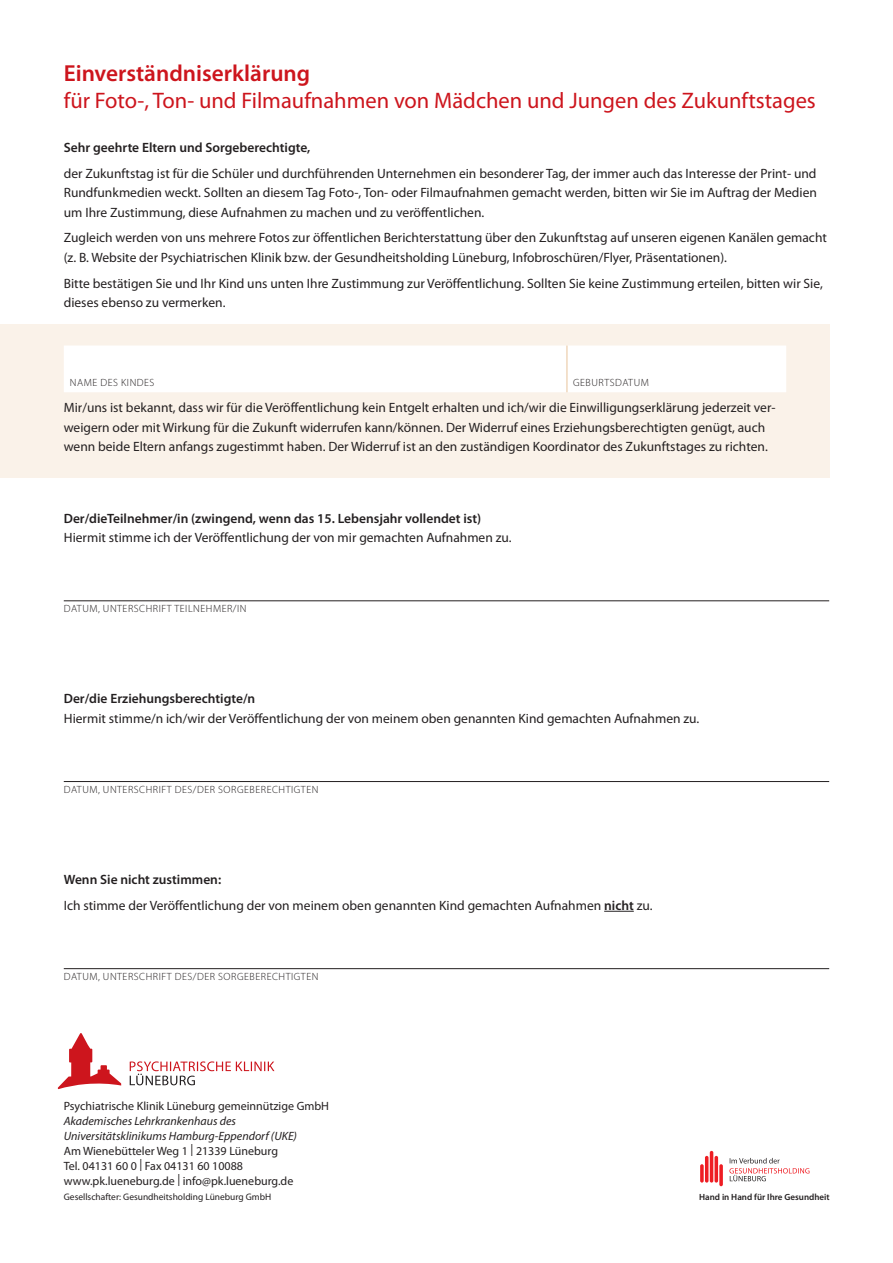
<style>
.page{position:relative;width:893px;height:1263px;background:#fff}
.page>*{position:absolute;margin:0;border:0;box-sizing:border-box;transform-origin:0 0}
.t1{font:600 23.25px "Myriad Pro";color:#cd151d}
.t2{font:22.5px "Myriad Pro";color:#cd151d}
.t3{font:13.5px/19.5px "Myriad Pro";color:#231f20}
.t4{font:600 13.5px "Myriad Pro";color:#231f20}
.t5{font:12px/15px "Myriad Pro";color:#231f20}
.t6{font:italic 12px/15px "Myriad Pro";color:#231f20}
.t7{font:300 10.5px "Myriad Pro";letter-spacing:.05em;color:#231f20}
.t8{font:9.45px "Myriad Pro";color:#231f20}
.t9{font:600 9px "Myriad Pro";color:#231f20}
.s1{font-weight:600}
</style>
<div class="page">
<div style="left:0;top:324px;width:829px;height:153px;background:#faf2e9"></div>
<div style="left:64px;top:346px;width:722px;height:46px;background:#fff"></div>
<hr style="left:566px;top:345px;width:2px;height:47px;background:#f0d7bc">
<hr style="left:64px;top:600px;width:765px;height:1px;background:#231f20">
<hr style="left:64px;top:781px;width:765px;height:1px;background:#231f20">
<hr style="left:604px;top:911px;width:30px;height:1px;background:#231f20">
<hr style="left:64px;top:968px;width:765px;height:1px;background:#231f20">
<svg style="left:700px;top:1164px;width:4px;height:18px"></svg>
<hr style="left:705px;top:1156px;width:3px;height:26px;background:#ee1d23;border-radius:2px">
<svg style="left:714px;top:1156px;width:4px;height:26px"></svg>
<hr style="left:710px;top:1151px;width:3px;height:31px;background:#ee1d23;border-radius:2px">
<svg style="left:719px;top:1164px;width:4px;height:22px"></svg>
<svg style="left:729px;top:1158px;width:80px;height:23px"></svg>
<svg style="left:58px;top:1033px;width:63px;height:56px"></svg>
<svg style="left:130px;top:1061px;width:144px;height:24px"></svg>
<h1 class="t1" style="left:64px;top:59px;width:248px">Einverständniserklärung</h1>
<h2 class="t2" style="left:64px;top:87px;width:754px">für Foto-, Ton- und Filmaufnahmen von Mädchen und Jungen des Zukunftstages</h2>
<p class="t4" style="left:64px;top:139px;width:248px">Sehr geehrte Eltern und Sorgeberechtigte,</p>
<p class="t3" style="left:64px;top:163px;width:755px;text-align:justify">der Zukunftstag ist für die Schüler und durchführenden Unternehmen ein besonderer Tag, der immer auch das Interesse der Print- und Rundfunkmedien weckt. Sollten an diesem Tag Foto-, Ton- oder Filmaufnahmen gemacht werden, bitten wir Sie im Auftrag der Medien um Ihre Zustimmung, diese Aufnahmen zu machen und zu veröffentlichen.</p>
<p class="t3" style="left:64px;top:228px;width:765px">Zugleich werden von uns mehrere Fotos zur öffentlichen Berichterstattung über den Zukunftstag auf unseren eigenen Kanälen gemacht (z. B. Website der Psychiatrischen Klinik bzw. der Gesundheitsholding Lüneburg, Infobroschüren/Flyer, Präsentationen).</p>
<p class="t3" style="left:64px;top:273px;width:760px">Bitte bestätigen Sie und Ihr Kind uns unten Ihre Zustimmung zur Veröffentlichung. Sollten Sie keine Zustimmung erteilen, bitten wir Sie, dieses ebenso zu vermerken.</p>
<p class="t7" style="left:70px;top:377px;width:86px">NAME DES KINDES</p>
<p class="t7" style="left:573px;top:377px;width:77px">GEBURTSDATUM</p>
<p class="t3" style="left:64px;top:398px;width:713px">Mir/uns ist bekannt, dass wir für die Veröffentlichung kein Entgelt erhalten und ich/wir die Einwilligungserklärung jederzeit ver&shy;weigern oder mit Wirkung für die Zukunft widerrufen kann/können. Der Widerruf eines Erziehungsberechtigten genügt, auch wenn beide Eltern anfangs zugestimmt haben. Der Widerruf ist an den zuständigen Koordinator des Zukunftstages zu richten.</p>
<p class="t4" style="left:64px;top:509px;width:419px">Der/dieTeilnehmer/in (zwingend, wenn das 15. Lebensjahr vollendet ist)</p>
<p class="t3" style="left:64px;top:527px;width:449px">Hiermit stimme ich der Veröffentlichung der von mir gemachten Aufnahmen zu.</p>
<p class="t7" style="left:64px;top:602px;width:184px">DATUM, UNTERSCHRIFT TEILNEHMER/IN</p>
<p class="t4" style="left:64px;top:690px;width:193px">Der/die Erziehungsberechtigte/n</p>
<p class="t3" style="left:64px;top:708px;width:637px">Hiermit stimme/n ich/wir der Veröffentlichung der von meinem oben genannten Kind gemachten Aufnahmen zu.</p>
<p class="t7" style="left:64px;top:783px;width:256px">DATUM, UNTERSCHRIFT DES/DER SORGEBERECHTIGTEN</p>
<p class="t3" style="left:64px;top:866px;width:590px;line-height:26px"><span class="s1">Wenn Sie nicht zustimmen:<br></span>Ich stimme der Veröffentlichung der von meinem oben genannten Kind gemachten Aufnahmen <span class="s1">nicht</span> zu.</p>
<p class="t7" style="left:64px;top:970px;width:256px">DATUM, UNTERSCHRIFT DES/DER SORGEBERECHTIGTEN</p>
<p class="t5" style="left:64px;top:1098px;width:267px">Psychiatrische Klinik Lüneburg gemeinnützige GmbH</p>
<p class="t6" style="left:64px;top:1113px;width:235px">Akademisches Lehrkrankenhaus des<br>Universitätsklinikums Hamburg-Eppendorf (UKE)</p>
<p class="t5" style="left:64px;top:1143px;width:231px">Am Wienebütteler Weg 1 | 21339 Lüneburg<br>Tel. 04131 60 0 | Fax 04131 60 10088 www.pk.lueneburg.de | info@pk.lueneburg.de</p>
<p class="t8" style="left:64px;top:1191px;width:209px">Gesellschafter: Gesundheitsholding Lüneburg GmbH</p>
<p class="t9" style="left:699px;top:1191px;width:132px">Hand in Hand für Ihre Gesundheit</p>
</div>
